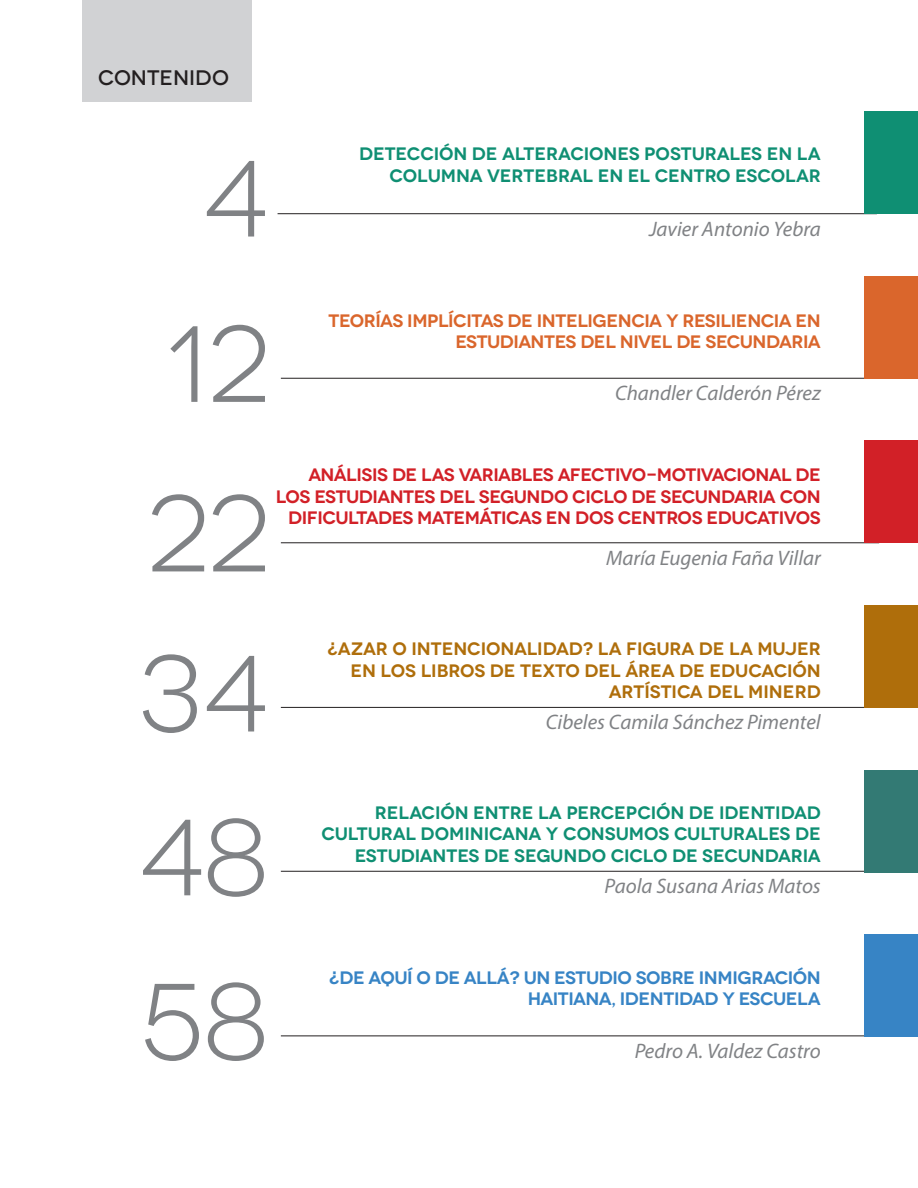
<style>
.page{position:relative;width:918px;height:1188px;background:#fff}
.page>*{position:absolute;margin:0;border:0;box-sizing:border-box;transform-origin:0 0}
.t1{font:108px/163.9px "Novecentowide";color:#808285;text-align:center}
.t2{font:italic 21px "Myriad Pro";color:#808285}
.t3{font:500 21px "Novecentowide";color:#231f20}
.t4{font:600 18px/21.6px "Novecentowide";letter-spacing:-.005em;color:#0f8f73;text-align:right}
.t5{font:600 18px/21.6px "Novecentowide";letter-spacing:-.03em;color:#d22027;text-align:right}
.t6{font:600 18px/21.6px "Novecentowide";color:#af6e0b;text-align:right}
.t7{font:600 18px/21.6px "Novecentowide";letter-spacing:-.025em;color:#da662c;text-align:right}
.t8{font:600 18px/21.6px "Novecentowide";letter-spacing:-.025em;color:#3784c5;text-align:right}
</style>
<div class="page">
<div style="left:82px;top:0;width:170px;height:102px;background:#d1d2d4"></div>
<hr style="left:278px;top:213px;width:599px;height:1px;background:#231f20">
<hr style="left:281px;top:378px;width:598px;height:1px;background:#231f20">
<hr style="left:281px;top:707px;width:598px;height:1px;background:#231f20">
<hr style="left:281px;top:871px;width:598px;height:1px;background:#231f20">
<hr style="left:281px;top:1036px;width:598px;height:1px;background:#231f20">
<hr style="left:281px;top:542px;width:598px;height:1px;background:#231f20">
<div style="left:864px;top:111px;width:54px;height:103px;background:#0f8f73"></div>
<div style="left:864px;top:276px;width:54px;height:103px;background:#da662c"></div>
<div style="left:864px;top:605px;width:54px;height:103px;background:#af6e0b"></div>
<div style="left:864px;top:770px;width:54px;height:102px;background:#337a74"></div>
<div style="left:864px;top:934px;width:54px;height:103px;background:#3784c5"></div>
<div style="left:864px;top:441px;width:54px;height:102px;background:#d22027"></div>
<p class="t3" style="left:98px;top:65px;width:132px">CONTENIDO</p>
<h1 class="t1" style="left:165px;top:117px;width:105px;line-height:165.3px">4<br>12</h1>
<p class="t4" style="left:359px;top:143px;width:463px">DETECCIÓN DE ALTERACIONES POSTURALES EN LA<br>COLUMNA VERTEBRAL EN EL CENTRO ESCOLAR</p>
<p class="t2" style="left:649px;top:216px;width:173px">Javier Antonio Yebra</p>
<p class="t7" style="left:329px;top:310px;width:494px">TEORÍAS IMPLÍCITAS DE INTELIGENCIA Y RESILIENCIA EN<br>ESTUDIANTES DEL NIVEL DE SECUNDARIA</p>
<p class="t2" style="left:615px;top:380px;width:207px">Chandler Calderón Pérez</p>
<h1 class="t1" style="left:147px;top:452px;width:123px">22</h1>
<p class="t5" style="left:276px;top:464px;width:547px">ANÁLISIS DE LAS VARIABLES AFECTIVO-MOTIVACIONAL DE<br>LOS ESTUDIANTES DEL SEGUNDO CICLO DE SECUNDARIA CON<br>DIFICULTADES MATEMÁTICAS EN DOS CENTROS EDUCATIVOS</p>
<p class="t2" style="left:606px;top:545px;width:216px">María Eugenia Faña Villar</p>
<h1 class="t1" style="left:138px;top:612px;width:132px;text-align:justify">34<br>48<br>58</h1>
<p class="t6" style="left:327px;top:638px;width:495px">¿AZAR O INTENCIONALIDAD? LA FIGURA DE LA MUJER<br>EN LOS LIBROS DE TEXTO DEL ÁREA DE EDUCACIÓN<br>ARTÍSTICA DEL MINERD</p>
<p class="t2" style="left:546px;top:709px;width:276px">Cibeles Camila Sánchez Pimentel</p>
<p class="t4" style="left:322px;top:802px;width:501px">RELACIÓN ENTRE LA PERCEPCIÓN DE IDENTIDAD<br>CULTURAL DOMINICANA Y CONSUMOS CULTURALES DE<br>ESTUDIANTES DE SEGUNDO CICLO DE SECUNDARIA</p>
<p class="t2" style="left:605px;top:873px;width:218px">Paola Susana Arias Matos</p>
<p class="t8" style="left:329px;top:967px;width:493px">¿DE AQUÍ O DE ALLÁ? UN ESTUDIO SOBRE INMIGRACIÓN<br>HAITIANA, IDENTIDAD Y ESCUELA</p>
<p class="t2" style="left:635px;top:1038px;width:188px">Pedro A. Valdez Castro</p>
</div>
